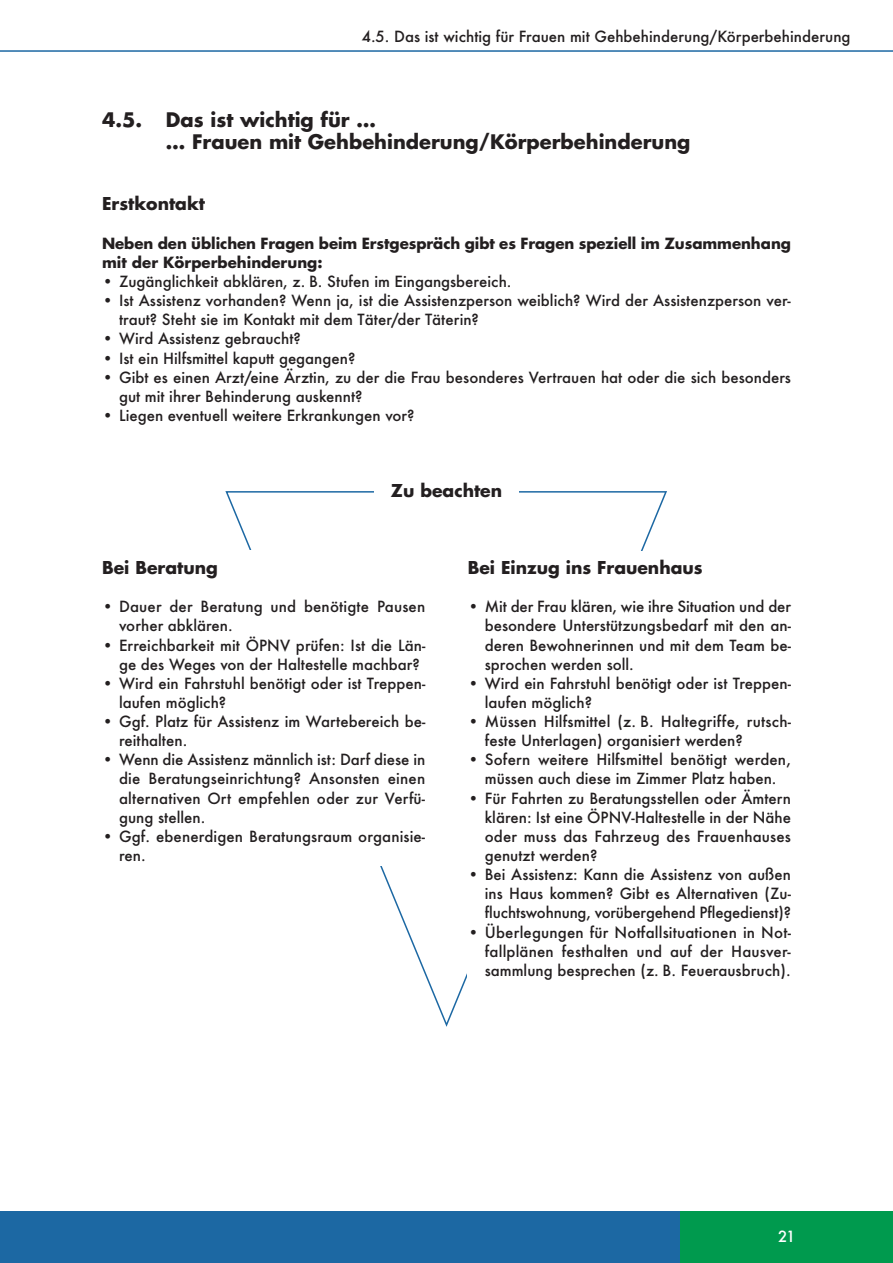
<style>
.page{position:relative;width:893px;height:1263px;background:#fff}
.page>*{position:absolute;margin:0;border:0;box-sizing:border-box;transform-origin:0 0}
.t1{font:700 19.5px/22.5px "Futura";color:#231f20}
.t2{font:700 17.25px "Futura";color:#231f20}
.t3{font:500 15px/19.2px "Futura";color:#231f20}
.t4{font:700 15px/19.2px "Futura";letter-spacing:-.005em;color:#231f20}
.t5{font:500 15px "Futura";color:#fff}
</style>
<div class="page">
<svg style="left:225px;top:491px;width:442px;height:536px"></svg>
<hr style="left:0;top:50px;width:892px;height:2px;background:#1c68a3">
<div style="left:0;top:1212px;width:680px;height:51px;background:#1c68a3"></div>
<div style="left:680px;top:1212px;width:212px;height:51px;background:#009a4e"></div>
<div style="left:102px;top:551px;width:323px;height:315px;background:#fff"></div>
<div style="left:468px;top:551px;width:323px;height:429px;background:#fff"></div>
<div style="left:374px;top:474px;width:145px;height:34px;background:#fff"></div>
<p class="t3" style="left:362px;top:28px;width:490px">4.5. Das ist wichtig für Frauen mit Gehbehinderung/Körperbehinderung</p>
<h1 class="t1" style="left:166px;top:110px;width:526px;text-indent:-64px">4.5. Das ist wichtig für …<br>… Frauen mit Gehbehinderung/Körperbehinderung</h1>
<p class="t2" style="left:102px;top:196px;width:105px">Erstkontakt</p>
<p class="t4" style="left:102px;top:235px;width:690px">Neben den üblichen Fragen beim Erstgespräch gibt es Fragen speziell im Zusammenhang mit der Körperbehinderung:</p>
<p class="t3" style="left:102px;top:273px;width:411px">• Zugänglichkeit abklären, z. B. Stufen im Eingangsbereich.</p>
<p class="t3" style="left:119px;top:292px;width:673px;text-indent:-17px">• Ist Assistenz vorhanden? Wenn ja, ist die Assistenzperson weiblich? Wird der Assistenzperson ver&shy;traut? Steht sie im Kontakt mit dem Täter/der Täterin?</p>
<p class="t3" style="left:102px;top:331px;width:200px">• Wird Assistenz gebraucht?</p>
<p class="t3" style="left:102px;top:350px;width:255px">• Ist ein Hilfsmittel kaputt gegangen?</p>
<p class="t3" style="left:119px;top:369px;width:673px;text-indent:-17px">• Gibt es einen Arzt/eine Ärztin, zu der die Frau besonderes Vertrauen hat oder die sich besonders gut mit ihrer Behinderung auskennt?</p>
<p class="t3" style="left:102px;top:407px;width:314px">• Liegen eventuell weitere Erkrankungen vor?</p>
<p class="t2" style="left:391px;top:483px;width:113px">Zu beachten</p>
<p class="t2" style="left:102px;top:560px;width:117px">Bei Beratung</p>
<p class="t3" style="left:119px;top:598px;width:308px;text-indent:-17px">• Dauer der Beratung und benötigte Pausen vorher abklären.</p>
<p class="t3" style="left:119px;top:637px;width:308px;text-indent:-17px">• Erreichbarkeit mit ÖPNV prüfen: Ist die Län&shy;ge des Weges von der Haltestelle machbar?</p>
<p class="t3" style="left:119px;top:675px;width:308px;text-indent:-17px">• Wird ein Fahrstuhl benötigt oder ist Treppen&shy;laufen möglich?</p>
<p class="t3" style="left:119px;top:713px;width:308px;text-indent:-17px">• Ggf. Platz für Assistenz im Wartebereich be&shy;reithalten.</p>
<p class="t3" style="left:119px;top:752px;width:308px;text-align:justify;text-indent:-17px">• Wenn die Assistenz männlich ist: Darf diese in die Beratungseinrichtung? Ansonsten einen alternativen Ort empfehlen oder zur Verfü&shy;gung stellen.</p>
<p class="t3" style="left:119px;top:828px;width:307px;text-indent:-17px">• Ggf. ebenerdigen Beratungsraum organisie&shy;ren.</p>
<p class="t2" style="left:468px;top:560px;width:236px">Bei Einzug ins Frauenhaus</p>
<p class="t3" style="left:485px;top:598px;width:308px;text-align:justify;text-indent:-17px">• Mit der Frau klären, wie ihre Situation und der besondere Unterstützungsbedarf mit den an&shy;deren Bewohnerinnen und mit dem Team be&shy;sprochen werden soll.</p>
<p class="t3" style="left:485px;top:675px;width:308px;text-indent:-17px">• Wird ein Fahrstuhl benötigt oder ist Treppen&shy;laufen möglich?</p>
<p class="t3" style="left:485px;top:713px;width:308px;text-indent:-17px">• Müssen Hilfsmittel (z. B. Haltegriffe, rutsch&shy;feste Unterlagen) organisiert werden?</p>
<p class="t3" style="left:468px;top:752px;width:325px;text-align:center">• Sofern weitere Hilfsmittel benötigt werden, müssen auch diese im Zimmer Platz haben.</p>
<p class="t3" style="left:485px;top:790px;width:308px;text-align:justify;text-indent:-17px">• Für Fahrten zu Beratungsstellen oder Ämtern klären: Ist eine ÖPNV-Haltestelle in der Nähe oder muss das Fahrzeug des Frauenhauses genutzt werden?</p>
<p class="t3" style="left:485px;top:866px;width:308px;text-align:justify;text-indent:-17px">• Bei Assistenz: Kann die Assistenz von außen ins Haus kommen? Gibt es Alternativen (Zu&shy;fluchtswohnung, vorübergehend Pflegedienst)?</p>
<p class="t3" style="left:485px;top:924px;width:308px;text-align:justify;text-indent:-17px">• Überlegungen für Notfallsituationen in Not&shy;fallplänen festhalten und auf der Hausver&shy;sammlung besprechen (z. B. Feuerausbruch).</p>
<p class="t5" style="left:778px;top:1229px;width:19px">21</p>
</div>
